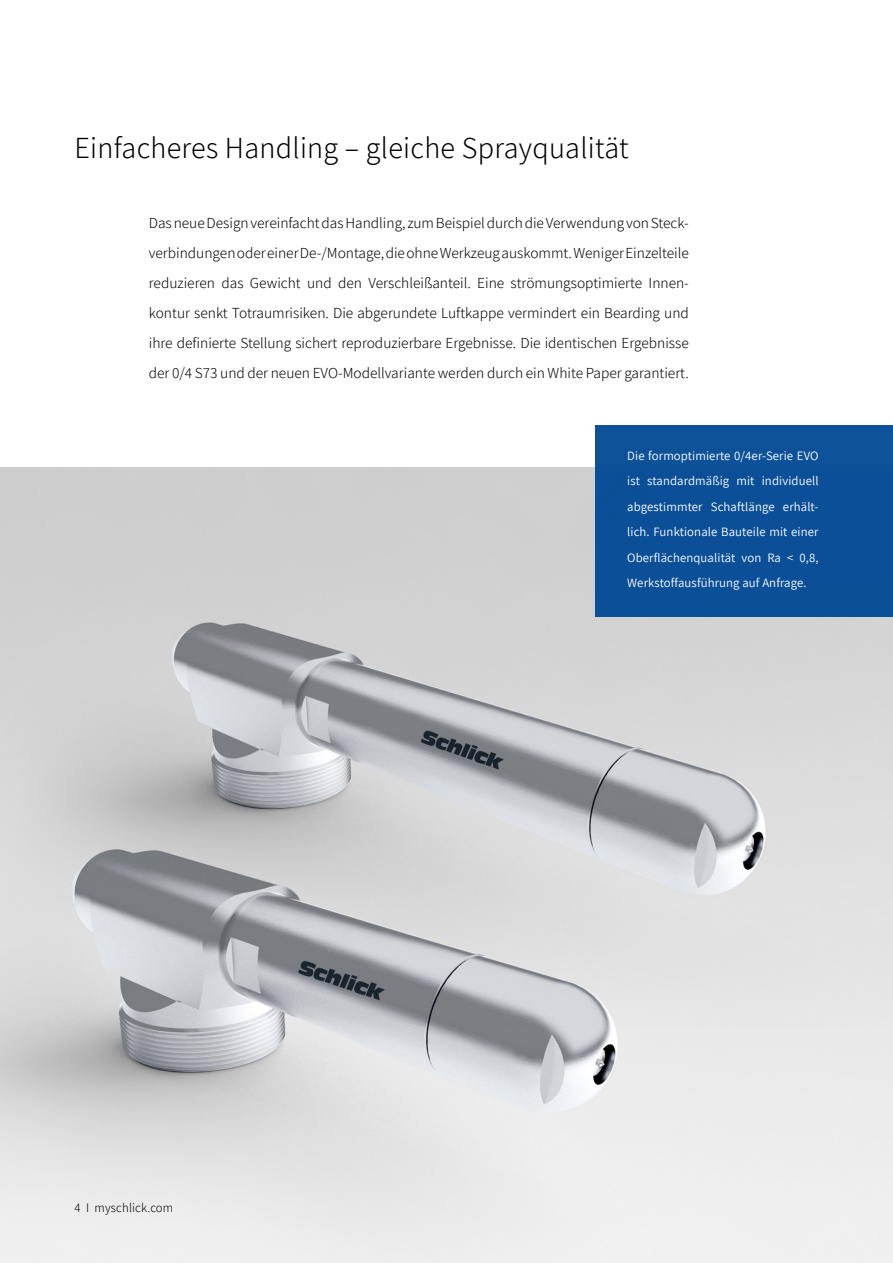
<style>
.page{position:relative;width:893px;height:1263px;background:#fff}
.page>*{position:absolute;margin:0;border:0;box-sizing:border-box;transform-origin:0 0}
.t1{font:300 30px "Assistant";letter-spacing:.01em;color:#000}
.t2{font:300 15px/30px "Assistant";color:#000;text-align:justify}
.t3{font:12.75px/25.5px "Assistant";letter-spacing:.01em;color:#fff;text-align:justify}
.t4{font:300 12.75px "Assistant";letter-spacing:.01em;color:#000}
</style>
<div class="page">
<img style="left:0;top:468px;width:893px;height:795px">
<div style="left:595px;top:425px;width:298px;height:192px;background:#0a4f97"></div>
<h1 class="t1" style="left:74px;top:128px;width:556px">Einfacheres Handling – gleiche Sprayqualität</h1>
<p class="t2" style="left:149px;top:207px;width:542px">Das neue Design vereinfacht das Handling, zum Beispiel durch die Verwendung von Steck&shy;verbindungen oder einer De-/Montage, die ohne Werkzeug auskommt. Weniger Einzelteile reduzieren das Gewicht und den Verschleißanteil. Eine strömungsoptimierte Innen&shy;kontur senkt Totraumrisiken. Die abgerundete Luftkappe vermindert ein Bearding und ihre definierte Stellung sichert reproduzierbare Ergebnisse. Die identischen Ergebnisse der 0/4 S73 und der neuen EVO-Modellvariante werden durch ein White Paper garantiert.</p>
<p class="t4" style="left:74px;top:1199px;width:100px">4 I myschlick.com</p>
<p class="t3" style="left:627px;top:442px;width:193px">Die formoptimierte 0/4er-Serie EVO ist standardmäßig mit individuell abgestimmter Schaftlänge erhält&shy;lich. Funktionale Bauteile mit einer Oberflächenqualität von Ra &lt; 0,8, Werkstoffausführung auf Anfrage.</p>
</div>
